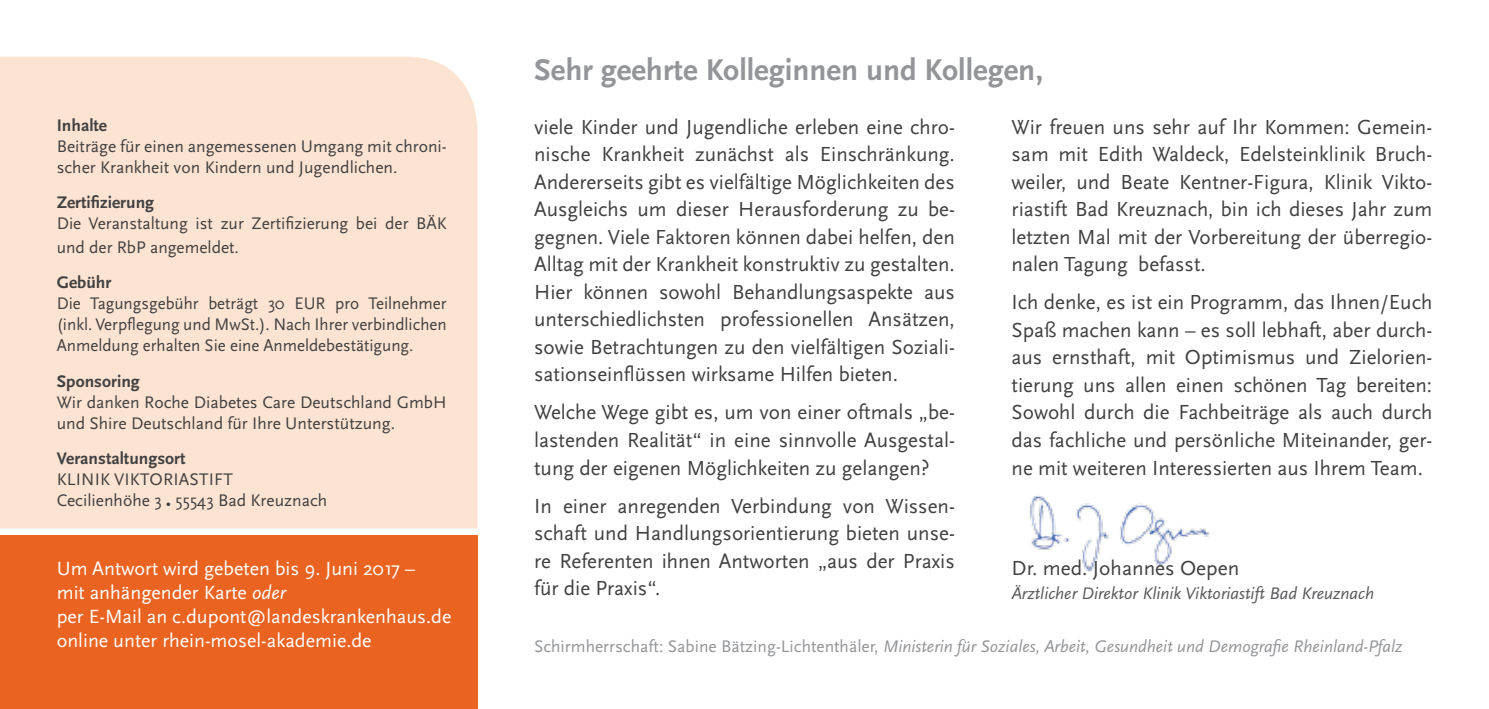
<style>
.page{position:relative;width:1489px;height:709px;background:#fff}
.page>*{position:absolute;margin:0;border:0;box-sizing:border-box;transform-origin:0 0}
.t1{font:700 31.25px "Scala Sans OT";color:#939598}
.t2{font:21.25px/27.5px "Scala Sans OT";color:#414042;text-align:justify}
.t3{font:20px/24px "Scala Sans OT";color:#fff}
.t4{font:17.5px/21px "Scala Sans OT";color:#414042}
.t5{font:italic 17.5px "Scala Sans OT";color:#939598}
.t6{font:700 17.5px "Scala Sans OT";color:#414042}
.t7{font:italic 17.5px "Scala Sans OT";color:#58595b}
.s1{font-size:7.5px}
.s2{font-style:italic}
.s3{font-style:normal}
</style>
<div class="page">
<div style="left:0;top:535px;width:477px;height:174px;background:#eb6321"></div>
<div style="left:0;top:57px;width:477px;height:471px;background:#fde3d1"></div>
<img style="left:1030px;top:496px;width:180px;height:76px">
<p class="t6" style="left:57px;top:115px;width:52px">Inhalte</p>
<p class="t4" style="left:57px;top:136px;width:391px">Beiträge für einen angemessenen Umgang mit chroni&shy;scher Krankheit von Kindern und Jugendlichen.</p>
<p class="t6" style="left:57px;top:193px;width:99px">Zertifizierung</p>
<p class="t4" style="left:57px;top:212px;width:391px;line-height:24px">Die Veranstaltung ist zur Zertifizierung bei der BÄK und der RbP angemeldet.</p>
<p class="t6" style="left:57px;top:273px;width:56px">Gebühr</p>
<p class="t4" style="left:57px;top:293px;width:391px;text-align:justify">Die Tagungsgebühr beträgt 30 EUR pro Teilnehmer (inkl. Verpflegung und MwSt.). Nach Ihrer verbindlichen Anmeldung erhalten Sie eine Anmeldebestätigung.</p>
<p class="t6" style="left:57px;top:371px;width:84px">Sponsoring</p>
<p class="t4" style="left:57px;top:392px;width:391px">Wir danken Roche Diabetes Care Deutschland GmbH und Shire Deutschland für Ihre Unterstützung.</p>
<p class="t6" style="left:57px;top:448px;width:130px">Veranstaltungsort</p>
<p class="t4" style="left:57px;top:469px;width:272px">KLINIK VIKTORIASTIFT<br>Cecilienhöhe 3 <span class="s1">●</span> 55543 Bad Kreuznach</p>
<p class="t3" style="left:57px;top:557px;width:396px">Um Antwort wird gebeten bis 9. Juni 2017 –<br>mit anhängender Karte <span class="s2">oder<br></span>per E-Mail an c.dupont@landeskrankenhaus.de online unter rhein-mosel-akademie.de</p>
<h1 class="t1" style="left:534px;top:52px;width:510px">Sehr geehrte Kolleginnen und Kollegen,</h1>
<p class="t2" style="left:1011px;top:113px;width:422px">Wir freuen uns sehr auf Ihr Kommen: Gemein&shy;sam mit Edith Waldeck, Edelsteinklinik Bruch&shy;weiler, und Beate Kentner-Figura, Klinik Vikto&shy;riastift Bad Kreuznach, bin ich dieses Jahr zum letzten Mal mit der Vorbereitung der überregio&shy;nalen Tagung befasst.</p>
<p class="t2" style="left:1011px;top:289px;width:422px">Ich denke, es ist ein Programm, das Ihnen/Euch Spaß machen kann – es soll lebhaft, aber durch&shy;aus ernsthaft, mit Optimismus und Zielorien&shy;tierung uns allen einen schönen Tag bereiten:<br>Sowohl durch die Fachbeiträge als auch durch das fachliche und persönliche Miteinander, ger&shy;ne mit weiteren Interessierten aus Ihrem Team.</p>
<p class="t2" style="left:534px;top:113px;width:422px">viele Kinder und Jugendliche erleben eine chro&shy;nische Krankheit zunächst als Einschränkung.<br>Andererseits gibt es vielfältige Möglichkeiten des Ausgleichs um dieser Herausforderung zu be&shy;gegnen. Viele Faktoren können dabei helfen, den Alltag mit der Krankheit konstruktiv zu gestalten.<br>Hier können sowohl Behandlungsaspekte aus unterschiedlichsten professionellen Ansätzen, sowie Betrachtungen zu den vielfältigen Soziali&shy;sationseinflüssen wirksame Hilfen bieten.</p>
<p class="t2" style="left:534px;top:399px;width:422px">Welche Wege gibt es, um von einer oftmals „be&shy;lastenden Realität“ in eine sinnvolle Ausgestal&shy;tung der eigenen Möglichkeiten zu gelangen?</p>
<p class="t2" style="left:534px;top:492px;width:422px">In einer anregenden Verbindung von Wissen&shy;schaft und Handlungsorientierung bieten unse&shy;re Referenten ihnen Antworten „aus der Praxis für die Praxis“.</p>
<p class="t2" style="left:1011px;top:554px;width:229px">Dr. med. Johannes Oepen</p>
<p class="t7" style="left:1011px;top:584px;width:364px">Ärztlicher Direktor Klinik Viktoriastift Bad Kreuznach</p>
<p class="t5" style="left:534px;top:637px;width:869px"><span class="s3">Schirmherrschaft: Sabine Bätzing-Lichtenthäler,</span> Ministerin für Soziales, Arbeit, Gesundheit und Demografie Rheinland-Pfalz</p>
</div>
